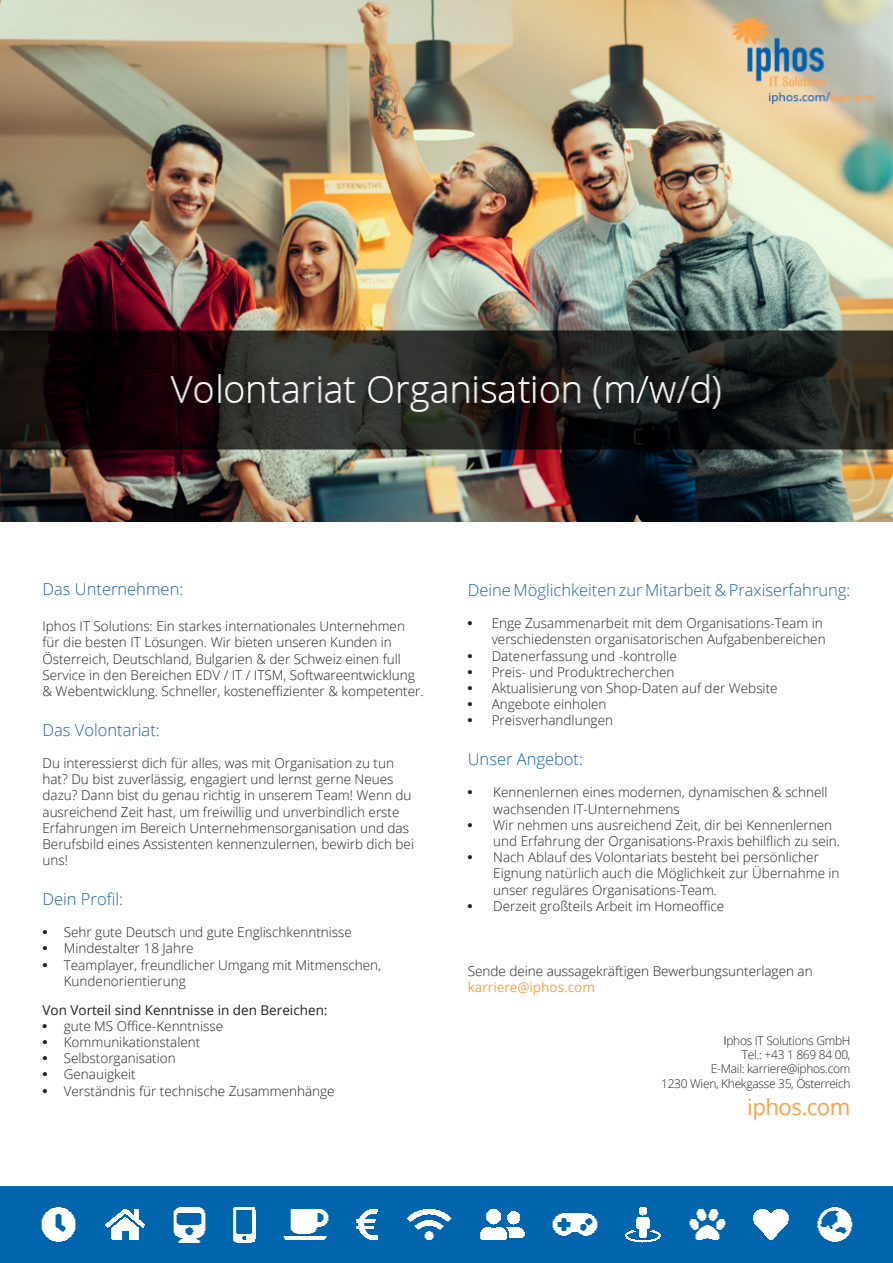
<style>
.page{position:relative;width:893px;height:1263px;background:#fff}
.page>*{position:absolute;margin:0;border:0;box-sizing:border-box;transform-origin:0 0}
.t1{font:22.2px "Open Sans";letter-spacing:-.025em;color:#f9a146}
.t2{font:300 16.5px "Open Sans";color:#1b61ad}
.t3{font:300 13.5px/16.2px "Open Sans";color:#231f20}
.t4{font:13.5px "Open Sans";color:#231f20}
.t5{font:300 12px/14.4px "Open Sans";letter-spacing:-.025em;color:#231f20;text-align:right}
.s1{font-family:"Univers LT Std";font-weight:400;font-stretch:condensed}
.s2{font-weight:400;color:#f9a146}
.s3{font-family:"Univers LT Std"}
</style>
<div class="page">
<img style="left:0;top:1186px;width:893px;height:77px">
<img style="left:0;top:0;width:893px;height:522px">
<p class="t2" style="left:43px;top:578px;width:142px">Das Unternehmen:</p>
<p class="t3" style="left:43px;top:618px;width:383px">Iphos IT Solutions: Ein starkes internationales Unternehmen für die besten IT Lösungen. Wir bieten unseren Kunden in Österreich, Deutschland, Bulgarien &amp; der Schweiz einen full Service in den Bereichen EDV / IT / ITSM, Softwareentwicklung &amp; Webentwicklung. Schneller, kosteneffizienter &amp; kompetenter.</p>
<p class="t2" style="left:43px;top:718px;width:119px">Das Volontariat:</p>
<p class="t3" style="left:43px;top:755px;width:373px">Du interessierst dich für alles, was mit Organisation zu tun hat? Du bist zuverlässig, engagiert und lernst gerne Neues dazu? Dann bist du genau richtig in unserem Team! Wenn du ausreichend Zeit hast, um freiwillig und unverbindlich erste Erfahrungen im Bereich Unternehmensorganisation und das Berufsbild eines Assistenten kennenzulernen, bewirb dich bei uns!</p>
<p class="t2" style="left:43px;top:887px;width:82px">Dein Profil:</p>
<p class="t3" style="left:43px;top:924px;width:311px"><span class="s1">•</span> Sehr gute Deutsch und gute Englischkenntnisse</p>
<p class="t3" style="left:43px;top:940px;width:152px"><span class="s1">•</span> Mindestalter 18 Jahre</p>
<p class="t3" style="left:64px;top:956px;width:319px;text-indent:-21px"><span class="s1">•</span> Teamplayer, freundlicher Umgang mit Mitmenschen,<br>Kundenorientierung</p>
<p class="t4" style="left:43px;top:1000px;width:287px">Von Vorteil sind Kenntnisse in den Bereichen:</p>
<p class="t3" style="left:43px;top:1017px;width:182px"><span class="s1">•</span> gute MS Office-Kenntnisse</p>
<p class="t3" style="left:43px;top:1034px;width:159px"><span class="s1">•</span> Kommunikationstalent</p>
<p class="t3" style="left:43px;top:1050px;width:134px"><span class="s1">•</span> Selbstorganisation</p>
<p class="t3" style="left:43px;top:1066px;width:94px"><span class="s1">•</span> Genauigkeit</p>
<p class="t3" style="left:43px;top:1082px;width:293px"><span class="s1">•</span> Verständnis für technische Zusammenhänge</p>
<p class="t2" style="left:468px;top:578px;width:384px">Deine Möglichkeiten zur Mitarbeit &amp; Praxiserfahrung:</p>
<p class="t3" style="left:468px;top:615px;width:359px;text-align:right"><span class="s1">•</span> Enge Zusammenarbeit mit dem Organisations-Team in verschiedensten organisatorischen Aufgabenbereichen</p>
<p class="t3" style="left:468px;top:647px;width:210px"><span class="s1">•</span> Datenerfassung und -kontrolle</p>
<p class="t3" style="left:468px;top:663px;width:208px"><span class="s1">•</span> Preis- und Produktrecherchen</p>
<p class="t3" style="left:468px;top:679px;width:311px"><span class="s1">•</span> Aktualisierung von Shop-Daten auf der Website</p>
<p class="t3" style="left:468px;top:696px;width:140px"><span class="s1">•</span> Angebote einholen</p>
<p class="t3" style="left:468px;top:712px;width:147px"><span class="s1">•</span> Preisverhandlungen</p>
<p class="t2" style="left:468px;top:748px;width:117px">Unser Angebot:</p>
<p class="t3" style="left:493px;top:784px;width:336px;text-indent:-26px"><span class="s1">•</span> Kennenlernen eines modernen, dynamischen &amp; schnell wachsenden IT-Unternehmens</p>
<p class="t3" style="left:493px;top:816px;width:348px;text-indent:-26px"><span class="s1">•</span> Wir nehmen uns ausreichend Zeit, dir bei Kennenlernen und Erfahrung der Organisations-Praxis behilflich zu sein.</p>
<p class="t3" style="left:493px;top:849px;width:348px;text-indent:-26px"><span class="s1">•</span> Nach Ablauf des Volontariats besteht bei persönlicher<br>Eignung natürlich auch die Möglichkeit zur Übernahme in unser reguläres Organisations-Team.</p>
<p class="t3" style="left:468px;top:897px;width:258px"><span class="s1">•</span> Derzeit großteils Arbeit im Homeoffice</p>
<p class="t3" style="left:468px;top:962px;width:346px">Sende deine aussagekräftigen Bewerbungsunterlagen an <span class="s2">karriere@iphos.com</span></p>
<p class="t5" style="left:711px;top:1033px;width:141px"><span class="s3">I</span>phos IT Solutions GmbH<br>Tel.: +43 1 869 84 00,<br>E-Mail: karriere@iphos.com</p>
<p class="t5" style="left:661px;top:1076px;width:191px">1230 Wien, Khekgasse 35, Österreich</p>
<p class="t1" style="left:747px;top:1091px;width:105px">iphos.com</p>
</div>
